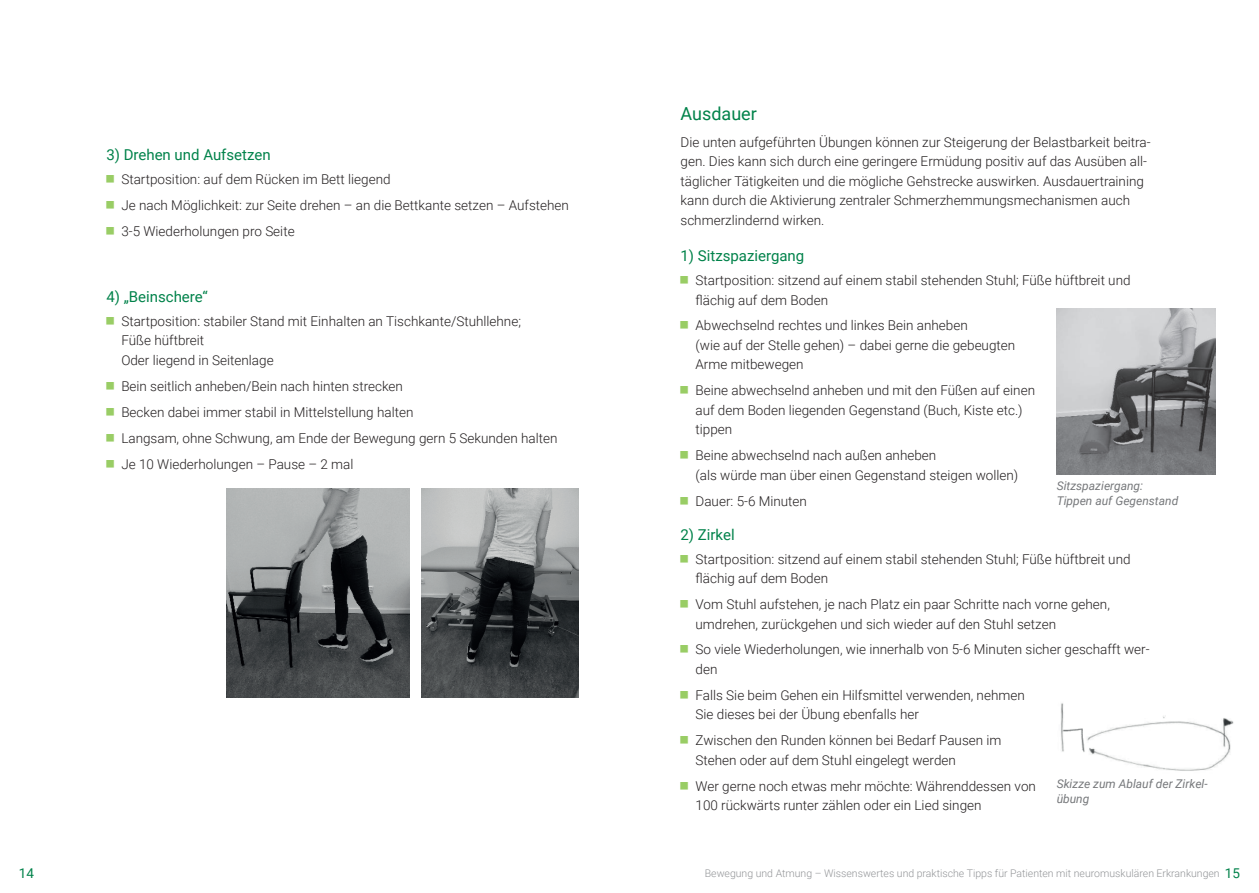
<style>
.page{position:relative;width:1259px;height:893px;background:#fff}
.page>*{position:absolute;margin:0;border:0;box-sizing:border-box;transform-origin:0 0}
.t1{font:18px "Roboto";color:#01824a}
.t2{font:15px "Roboto";color:#01824a}
.t3{font:300 13.5px/19.5px "Roboto";color:#231f20}
.t4{font:13.5px "Roboto";color:#01824a}
.t5{font:italic 12px/15px "Roboto";color:#76787b}
.t6{font:300 10.5px "Roboto";color:#939598}
.s1{font-weight:400;font-size:13.5px;color:#01824a}
</style>
<div class="page">
<img style="left:226px;top:489px;width:184px;height:208px">
<img style="left:422px;top:489px;width:156px;height:208px">
<img style="left:1056px;top:309px;width:159px;height:165px">
<img style="left:1061px;top:703px;width:173px;height:68px">
<p class="t2" style="left:106px;top:144px;width:166px">3) Drehen und Aufsetzen</p>
<p class="t3" style="left:121px;top:166px;width:449px;line-height:26px">Startposition: auf dem Rücken im Bett liegend<br>Je nach Möglichkeit: zur Seite drehen – an die Bettkante setzen – Aufstehen<br>3-5 Wiederholungen pro Seite</p>
<p class="t2" style="left:106px;top:286px;width:103px">4) „Beinschere“</p>
<p class="t3" style="left:121px;top:311px;width:401px">Startposition: stabiler Stand mit Einhalten an Tischkante/Stuhllehne;<br>Füße hüftbreit<br>Oder liegend in Seitenlage</p>
<p class="t3" style="left:121px;top:373px;width:438px;line-height:26px">Bein seitlich anheben/Bein nach hinten strecken<br>Becken dabei immer stabil in Mittelstellung halten<br>Langsam, ohne Schwung, am Ende der Bewegung gern 5 Sekunden halten Je 10 Wiederholungen – Pause – 2 mal</p>
<h1 class="t1" style="left:680px;top:101px;width:78px">Ausdauer</h1>
<p class="t3" style="left:680px;top:132px;width:471px">Die unten aufgeführten Übungen können zur Steigerung der Belastbarkeit beitra&shy;gen. Dies kann sich durch eine geringere Ermüdung positiv auf das Ausüben all&shy;täglicher Tätigkeiten und die mögliche Gehstrecke auswirken. Ausdauertraining kann durch die Aktivierung zentraler Schmerzhemmungsmechanismen auch schmerzlindernd wirken.</p>
<p class="t2" style="left:680px;top:245px;width:125px">1) Sitzspaziergang</p>
<p class="t3" style="left:695px;top:270px;width:436px">Startposition: sitzend auf einem stabil stehenden Stuhl; Füße hüftbreit und flächig auf dem Boden</p>
<p class="t3" style="left:695px;top:315px;width:321px">Abwechselnd rechtes und linkes Bein anheben<br>(wie auf der Stelle gehen) – dabei gerne die gebeugten<br>Arme mitbewegen</p>
<p class="t3" style="left:695px;top:380px;width:341px">Beine abwechselnd anheben und mit den Füßen auf einen auf dem Boden liegenden Gegenstand (Buch, Kiste etc.) tippen</p>
<p class="t3" style="left:695px;top:445px;width:324px">Beine abwechselnd nach außen anheben<br>(als würde man über einen Gegenstand steigen wollen)</p>
<p class="t3" style="left:695px;top:490px;width:113px">Dauer: 5-6 Minuten</p>
<p class="t2" style="left:680px;top:524px;width:56px">2) Zirkel</p>
<p class="t3" style="left:695px;top:549px;width:436px">Startposition: sitzend auf einem stabil stehenden Stuhl; Füße hüftbreit und flächig auf dem Boden</p>
<p class="t3" style="left:695px;top:594px;width:416px">Vom Stuhl aufstehen, je nach Platz ein paar Schritte nach vorne gehen, umdrehen, zurückgehen und sich wieder auf den Stuhl setzen</p>
<p class="t3" style="left:695px;top:639px;width:455px">So viele Wiederholungen, wie innerhalb von 5-6 Minuten sicher geschafft wer&shy;den</p>
<p class="t3" style="left:695px;top:685px;width:331px">Falls Sie beim Gehen ein Hilfsmittel verwenden, nehmen<br>Sie dieses bei der Übung ebenfalls her</p>
<p class="t3" style="left:695px;top:730px;width:307px">Zwischen den Runden können bei Bedarf Pausen im<br>Stehen oder auf dem Stuhl eingelegt werden</p>
<p class="t3" style="left:695px;top:775px;width:342px">Wer gerne noch etwas mehr möchte: Währenddessen von<br>100 rückwärts runter zählen oder ein Lied singen</p>
<p class="t5" style="left:1056px;top:477px;width:123px">Sitzspaziergang:<br>Tippen auf Gegenstand</p>
<p class="t5" style="left:1056px;top:775px;width:152px">Skizze zum Ablauf der Zirkel&shy;übung</p>
<p class="t4" style="left:19px;top:864px;width:17px">14</p>
<p class="t6" style="left:705px;top:866px;width:537px">Bewegung und Atmung – Wissenswertes und praktische Tipps für Patienten mit neuromuskulären Erkrankungen <span class="s1">15</span></p>
</div>
